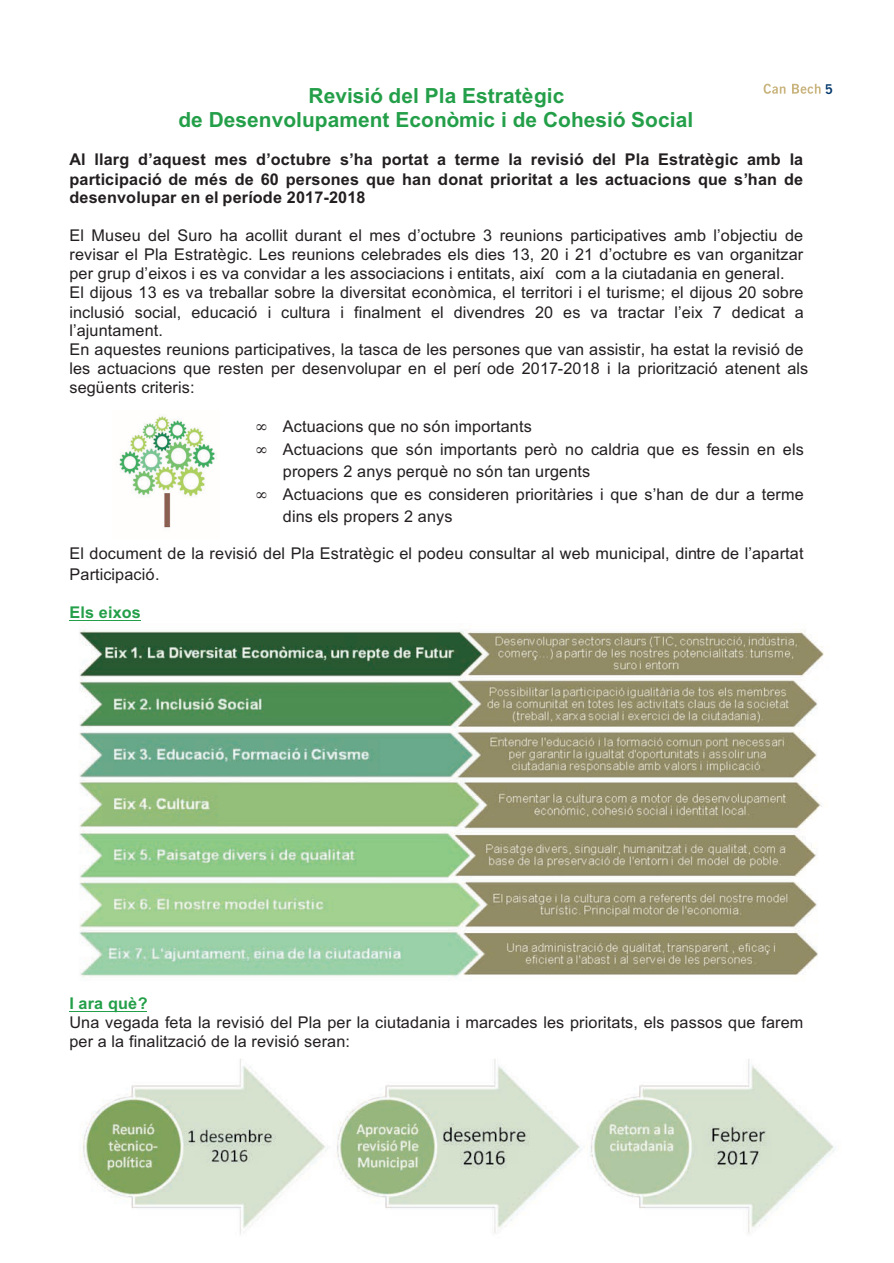
<style>
.page{position:relative;width:894px;height:1263px;background:#fff}
.page>*{position:absolute;margin:0;border:0;box-sizing:border-box;transform-origin:0 0}
.t1{font:700 20.85px/24.2px "Arial";letter-spacing:.005em;color:#249f49;text-align:center}
.t2{font:16.2px/18.9px "Arial";letter-spacing:.01em;color:#231f20}
.t3{font:700 16.2px/18.9px "Arial";letter-spacing:.01em;color:#231f20;text-align:justify}
.t4{font:700 16.2px "Arial";letter-spacing:.01em;color:#249f49}
.t5{font:600 14.55px "News Got T";color:#00376b}
.s1{font-style:inherit}
</style>
<div class="page">
<img style="left:81px;top:1059px;width:754px;height:176px">
<img style="left:79px;top:629px;width:745px;height:348px">
<svg style="left:763px;top:84px;width:22px;height:10px"></svg>
<svg style="left:792px;top:84px;width:28px;height:10px"></svg>
<hr style="left:69px;top:620px;width:72px;height:1px;background:#249f49">
<hr style="left:69px;top:1011px;width:78px;height:1px;background:#249f49">
<img style="left:119px;top:416px;width:96px;height:112px">
<p class="t1" style="left:178px;top:85px;width:516px">Revisió del Pla Estratègic<br>de Desenvolupament Econòmic i de Cohesió Social</p>
<p class="t3" style="left:69px;top:152px;width:735px">Al llarg d’aquest mes d’octubre s’ha portat a terme la revisió del Pla Estratègic amb la participació de més de 60 persones que han donat prioritat a les actuacions que s’han de desenvolupar en el per<span class="s1">í</span>ode 2017-2018</p>
<p class="t2" style="left:69px;top:228px;width:740px">El Museu del Suro ha acollit durant el mes d’octubre 3 reunions participatives amb l’objectiu de revisar el Pla Estratègic. Les reunions celebrades els dies 13, 20 i 21 d’octubre es van organitzar per grup d’eixos i es va convidar a les associacions i entitats, així com a la ciutadania en general.<br>El dijous 13 es va treballar sobre la diversitat econòmica, el territori i el turisme; el dijous 20 sobre inclusió social, educació i cultura i finalment el divendres 20 es va tractar l’eix 7 dedicat a l’ajuntament.<br>En aquestes reunions participatives, la tasca de les persones que van assistir, ha estat la revisió de les actuacions que resten per desenvolupar en el període 2017-2018 i la priorització atenent als següents criteris:</p>
<p class="t2" style="left:256px;top:419px;width:277px">∞ Actuacions que no són importants</p>
<p class="t2" style="left:256px;top:441px;width:549px">∞ Actuacions que són importants però no caldria que es fessin en els</p>
<p class="t2" style="left:283px;top:463px;width:309px">propers 2 anys perquè no són tan urgents</p>
<p class="t2" style="left:256px;top:486px;width:549px">∞ Actuacions que es consideren prioritàries i que s’han de dur a terme</p>
<p class="t2" style="left:283px;top:508px;width:171px">dins els propers 2 anys</p>
<p class="t2" style="left:69px;top:544px;width:735px;line-height:21.6px">El document de la revisió del Pla Estratègic el podeu consultar al web municipal, dintre de l’apartat<br>Participació.</p>
<p class="t4" style="left:69px;top:606px;width:73px">Els eixos</p>
<p class="t5" style="left:824px;top:84px;width:9px">5</p>
<p class="t4" style="left:69px;top:996px;width:80px">I ara què?</p>
<p class="t2" style="left:69px;top:1014px;width:735px">Una vegada feta la revisió del Pla per la ciutadania i marcades les prioritats, els passos que farem per a la finalització de la revisió seran:</p>
</div>
